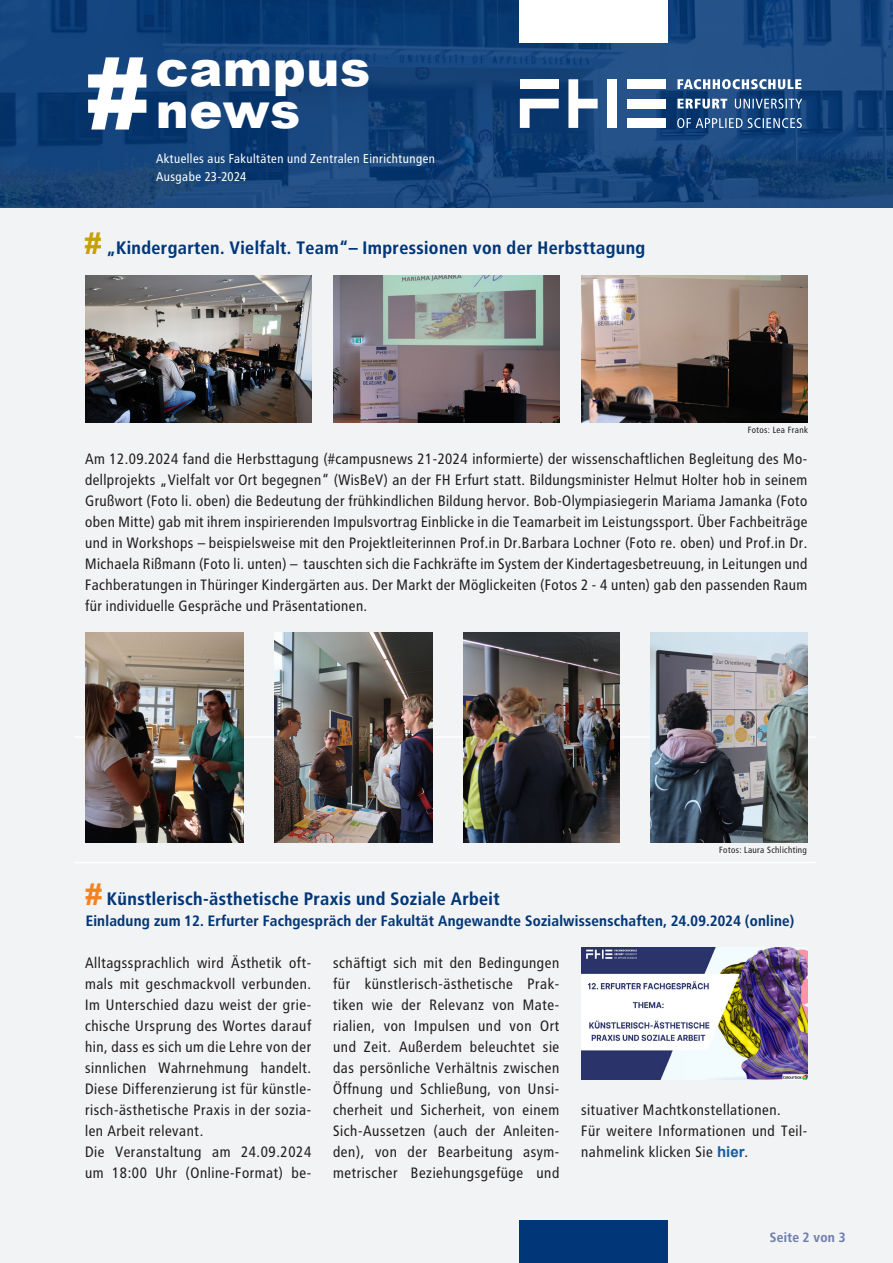
<style>
.page{position:relative;width:893px;height:1263px;background:#fff}
.page>*{position:absolute;margin:0;border:0;box-sizing:border-box;transform-origin:0 0}
.t1{font:900 97.5px "Arial";color:#fff}
.t2{font:900 49.5px "Arial";letter-spacing:.01em;color:#fff}
.t3{font:700 18px "Transit OT";color:#013778}
.t4{font:15px/21px "Transit OT";color:#231f20;text-align:justify}
.t5{font:700 15px "Transit OT";letter-spacing:-.005em;color:#013778}
.t6{font:700 13.5px "Transit OT";color:#707fad}
.t7{font:12.75px "Transit OT";color:#fff}
.t8{font:9px "Transit OT";color:#231f20}
.s1{font-family:"Arial";font-size:30px;color:#c7a006}
.s2{font-family:"Arial";font-size:30px;color:#f58220}
.s3{font-family:"Arial";font-weight:700;color:#175d9e}
</style>
<div class="page">
<svg style="left:0;top:0;width:893px;height:208px;background:#134279"></svg>
<div style="left:0;top:208px;width:893px;height:1055px;background:#f2f3f4"></div>
<div style="left:519px;top:0;width:149px;height:43px;background:#fff"></div>
<div style="left:519px;top:1220px;width:149px;height:43px;background:#013778"></div>
<div style="left:627px;top:99px;width:39px;height:9px;background:#fff"></div>
<div style="left:627px;top:79px;width:39px;height:10px;background:#fff"></div>
<div style="left:627px;top:118px;width:39px;height:10px;background:#fff"></div>
<div style="left:607px;top:79px;width:10px;height:49px;background:#fff"></div>
<svg style="left:568px;top:79px;width:30px;height:49px"></svg>
<div style="left:520px;top:79px;width:39px;height:10px;background:#fff"></div>
<svg style="left:520px;top:99px;width:39px;height:29px"></svg>
<svg style="left:677px;top:79px;width:124px;height:10px"></svg>
<svg style="left:677px;top:99px;width:125px;height:10px"></svg>
<svg style="left:677px;top:118px;width:125px;height:10px"></svg>
<hr style="left:74px;top:736px;width:742px;height:2px;background:#fff">
<img style="left:85px;top:632px;width:158px;height:210px">
<img style="left:85px;top:275px;width:227px;height:147px">
<img style="left:333px;top:275px;width:227px;height:147px">
<img style="left:581px;top:275px;width:227px;height:147px">
<img style="left:651px;top:632px;width:157px;height:210px">
<img style="left:274px;top:632px;width:158px;height:210px">
<img style="left:463px;top:632px;width:156px;height:210px">
<hr style="left:74px;top:862px;width:742px;height:1px;background:#fff">
<img style="left:581px;top:947px;width:227px;height:133px">
<p class="t1" style="left:85px;top:23px;width:66px">#</p>
<p class="t2" style="left:156px;top:33px;width:216px">campus</p>
<p class="t2" style="left:156px;top:75px;width:146px">news</p>
<p class="t7" style="left:156px;top:151px;width:281px">Aktuelles aus Fakultäten und Zentralen Einrichtungen</p>
<p class="t7" style="left:156px;top:169px;width:92px">Ausgabe 23-2024</p>
<p class="t3" style="left:85px;top:238px;width:562px"><span class="s1">#</span> „Kindergarten. Vielfalt. Team“– Impressionen von der Herbsttagung</p>
<p class="t8" style="left:748px;top:425px;width:62px">Fotos: Lea Frank</p>
<p class="t4" style="left:85px;top:449px;width:724px">Am 12.09.2024 fand die Herbsttagung (#campusnews 21-2024 informierte) der wissenschaftlichen Begleitung des Mo&shy;dellprojekts „Vielfalt vor Ort begegnen“ (WisBeV) an der FH Erfurt statt. Bildungsminister Helmut Holter hob in seinem Grußwort (Foto li. oben) die Bedeutung der frühkindlichen Bildung hervor. Bob-Olympiasiegerin Mariama Jamanka (Foto oben Mitte) gab mit ihrem inspirierenden Impulsvortrag Einblicke in die Teamarbeit im Leistungssport. Über Fachbeiträge und in Workshops – beispielsweise mit den Projektleiterinnen Prof.in Dr.Barbara Lochner (Foto re. oben) und Prof.in Dr.<br>Michaela Rißmann (Foto li. unten) – tauschten sich die Fachkräfte im System der Kindertagesbetreuung, in Leitungen und Fachberatungen in Thüringer Kindergärten aus. Der Markt der Möglickeiten (Fotos 2 - 4 unten) gab den passenden Raum für individuelle Gespräche und Präsentationen.</p>
<p class="t8" style="left:719px;top:844px;width:90px">Fotos: Laura Schlichting</p>
<p class="t3" style="left:86px;top:889px;width:416px"><span class="s2">#</span> Künstlerisch-ästhetische Praxis und Soziale Arbeit</p>
<p class="t5" style="left:86px;top:912px;width:711px">Einladung zum 12. Erfurter Fachgespräch der Fakultät Angewandte Sozialwissenschaften, 24.09.2024 (online)</p>
<p class="t4" style="left:85px;top:953px;width:228px">Alltagssprachlich wird Ästhetik oft&shy;mals mit geschmackvoll verbunden.<br>Im Unterschied dazu weist der grie&shy;chische Ursprung des Wortes darauf hin, dass es sich um die Lehre von der sinnlichen Wahrnehmung handelt.<br>Diese Differenzierung ist für künstle&shy;risch-ästhetische Praxis in der sozia&shy;len Arbeit relevant.</p>
<p class="t4" style="left:85px;top:1142px;width:228px">Die Veranstaltung am 24.09.2024 um 18:00 Uhr (Online-Format) be-</p>
<p class="t4" style="left:333px;top:953px;width:228px">schäftigt sich mit den Bedingungen für künstlerisch-ästhetische Prak&shy;tiken wie der Relevanz von Mate&shy;rialien, von Impulsen und von Ort und Zeit. Außerdem beleuchtet sie das persönliche Verhältnis zwischen Öffnung und Schließung, von Unsi&shy;cherheit und Sicherheit, von einem Sich-Aussetzen (auch der Anleiten&shy;den), von der Bearbeitung asym&shy;metrischer Beziehungsgefüge und</p>
<p class="t4" style="left:581px;top:1100px;width:202px">situativer Machtkonstellationen.</p>
<p class="t4" style="left:581px;top:1121px;width:228px">Für weitere Informationen und Teil&shy;nahmelink klicken Sie <span class="s3">hier</span>.</p>
<p class="t6" style="left:770px;top:1229px;width:78px">Seite 2 von 3</p>
</div>
